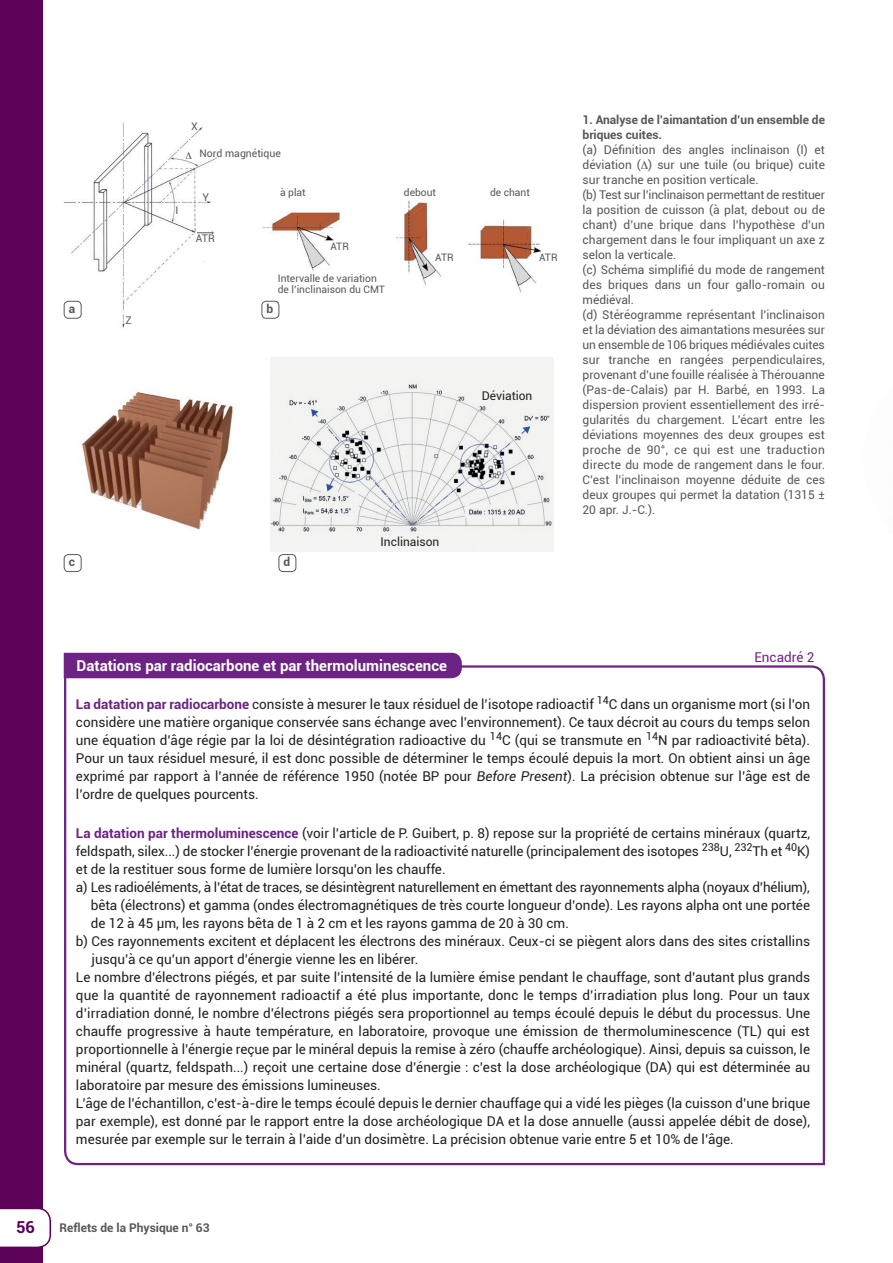
<style>
.page{position:relative;width:893px;height:1263px;background:#fff}
.page>*{position:absolute;margin:0;border:0;box-sizing:border-box;transform-origin:0 0}
.t1{font:700 16.5px "Roboto";color:#5c0259}
.t2{font:700 15px "Roboto";color:#fff}
.t3{font:13.5px/18px "Roboto";color:#231f20;text-align:justify}
.t4{font:13.5px "Roboto";color:#6d2383}
.t5{font:12px/15px "Roboto";color:#57585a}
.t6{font:700 12px/15px "Roboto";color:#57585a}
.t7{font:12px "Roboto";color:#231f20}
.t8{font:10.5px "Roboto";color:#57585a}
.t9{font:10.2px/11.7px "Roboto";color:#57585a}
.t10{font:6px "Roboto";color:#57585a}
.s1{font-weight:700;color:#6d2383}
.s2{font-style:italic}
</style>
<div class="page">
<img style="left:63px;top:123px;width:154px;height:205px">
<svg style="left:197px;top:231px;width:17px;height:3px"></svg>
<div style="left:0;top:0;width:43px;height:1263px;background:#5c0259"></div>
<svg style="left:0;top:1208px;width:51px;height:39px;background:#f3edf3"></svg>
<img style="left:262px;top:200px;width:279px;height:118px">
<img style="left:271px;top:357px;width:283px;height:194px">
<img style="left:64px;top:392px;width:169px;height:181px">
<div style="left:262px;top:301px;width:17px;height:17px;background:#fff;border-radius:4px"></div>
<div style="left:261px;top:301px;width:18px;height:18px;border:1px solid #57585a;border-radius:4px"></div>
<div style="left:279px;top:554px;width:17px;height:18px;border:1px solid #57585a;border-radius:4px"></div>
<div style="left:64px;top:301px;width:17px;height:17px;background:#fff;border-radius:4px"></div>
<div style="left:64px;top:301px;width:18px;height:18px;border:1px solid #57585a;border-radius:4px"></div>
<div style="left:64px;top:555px;width:17px;height:17px;background:#fff;border-radius:4px"></div>
<div style="left:64px;top:554px;width:18px;height:18px;border:1px solid #57585a;border-radius:4px"></div>
<svg style="left:63px;top:664px;width:762px;height:502px"></svg>
<div style="left:64px;top:653px;width:398px;height:25px;background:#6d2383"></div>
<svg style="left:182px;top:143px;width:10px;height:16px"></svg>
<p class="t6" style="left:69px;top:300px;width:8px">a</p>
<p class="t6" style="left:69px;top:554px;width:8px">c</p>
<p class="t8" style="left:126px;top:312px;width:8px">Z</p>
<p class="t8" style="left:175px;top:203px;width:4px">I</p>
<p class="t9" style="left:188px;top:116px;width:8px">X</p>
<p class="t10" style="left:188px;top:147px;width:6px">U</p>
<p class="t8" style="left:191px;top:119px;width:8px">X</p>
<p class="t9" style="left:188px;top:122px;width:8px">X</p>
<p class="t10" style="left:188px;top:154px;width:6px">U</p>
<p class="t8" style="left:200px;top:146px;width:83px">Nord magnétique</p>
<p class="t9" style="left:211px;top:147px;width:23px">N.M.</p>
<p class="t8" style="left:202px;top:190px;width:8px">Y</p>
<p class="t8" style="left:196px;top:231px;width:20px">ATR</p>
<p class="t9" style="left:280px;top:180px;width:27px">à plat</p>
<p class="t9" style="left:404px;top:180px;width:34px">debout</p>
<p class="t9" style="left:490px;top:180px;width:41px">de chant</p>
<p class="t9" style="left:280px;top:186px;width:27px">à plat</p>
<p class="t9" style="left:404px;top:186px;width:34px">debout</p>
<p class="t9" style="left:490px;top:186px;width:41px">de chant</p>
<p class="t9" style="left:330px;top:234px;width:20px">ATR</p>
<p class="t9" style="left:278px;top:277px;width:109px">de l’inclinaison du CMT</p>
<p class="t9" style="left:330px;top:240px;width:20px">ATR</p>
<p class="t9" style="left:278px;top:272px;width:109px">Intervalle de variation de l’inclinaison du CMT</p>
<p class="t6" style="left:266px;top:300px;width:8px">b</p>
<p class="t9" style="left:435px;top:245px;width:20px">ATR</p>
<p class="t9" style="left:539px;top:245px;width:20px">ATR</p>
<p class="t9" style="left:435px;top:251px;width:20px">ATR</p>
<p class="t9" style="left:539px;top:251px;width:20px">ATR</p>
<p class="t7" style="left:482px;top:388px;width:52px">Déviation</p>
<p class="t6" style="left:283px;top:554px;width:8px">d</p>
<p class="t7" style="left:381px;top:533px;width:60px">Inclinaison</p>
<p class="t6" style="left:583px;top:112px;width:244px">1. Analyse de l’aimantation d’un ensemble de briques cuites.</p>
<p class="t5" style="left:583px;top:142px;width:244px">(a) Définition des angles inclinaison (I) et déviation (∆) sur une tuile (ou brique) cuite sur tranche en position verticale.<br>(b) Test sur l’inclinaison permettant de restituer la position de cuisson (à plat, debout ou de chant) d’une brique dans l’hypothèse d’un chargement dans le four impliquant un axe z selon la verticale.<br>(c) Schéma simplifié du mode de rangement des briques dans un four gallo-romain ou médiéval.<br>(d) Stéréogramme représentant l’inclinaison et la déviation des aimantations mesurées sur un ensemble de 106 briques médiévales cuites sur tranche en rangées perpendiculaires, provenant d’une fouille réalisée à Thérouanne (Pas-de-Calais) par H. Barbé, en 1993. La dispersion provient essentiellement des irré&shy;gularités du chargement. L’écart entre les déviations moyennes des deux groupes est proche de 90°, ce qui est une traduction directe du mode de rangement dans le four.<br>C’est l’inclinaison moyenne déduite de ces deux groupes qui permet la datation (1315 ± 20 apr. J.-C.).</p>
<p class="t2" style="left:76px;top:655px;width:372px">Datations par radiocarbone et par thermoluminescence</p>
<p class="t4" style="left:754px;top:647px;width:61px">Encadré 2</p>
<p class="t3" style="left:76px;top:694px;width:736px"><span class="s1">La datation par radiocarbone</span> consiste à mesurer le taux résiduel de l’isotope radioactif <sup>14</sup>C dans un organisme mort (si l’on considère une matière organique conservée sans échange avec l’environnement). Ce taux décroit au cours du temps selon une équation d’âge régie par la loi de désintégration radioactive du <sup>14</sup>C (qui se transmute en <sup>14</sup>N par radioactivité bêta).<br>Pour un taux résiduel mesuré, il est donc possible de déterminer le temps écoulé depuis la mort. On obtient ainsi un âge exprimé par rapport à l’année de référence 1950 (notée BP pour <span class="s2">Before Present</span>). La précision obtenue sur l’âge est de l’ordre de quelques pourcents.</p>
<p class="t3" style="left:76px;top:823px;width:736px"><span class="s1">La datation par thermoluminescence</span> (voir l’article de P. Guibert, p. 8) repose sur la propriété de certains minéraux (quartz,</p>
<p class="t3" style="left:76px;top:841px;width:736px">feldspath, silex...) de stocker l’énergie provenant de la radioactivité naturelle (principalement des isotopes <sup>238</sup>U, <sup>232</sup>Th et <sup>40</sup>K)</p>
<p class="t3" style="left:76px;top:859px;width:371px">et de la restituer sous forme de lumière lorsqu’on les chauffe.</p>
<p class="t3" style="left:76px;top:877px;width:735px">a) Les radioéléments, à l’état de traces, se désintègrent naturellement en émettant des rayonnements alpha (noyaux d’hélium),</p>
<p class="t3" style="left:91px;top:895px;width:721px">bêta (électrons) et gamma (ondes électromagnétiques de très courte longueur d’onde). Les rayons alpha ont une portée</p>
<p class="t3" style="left:91px;top:913px;width:480px">de 12 à 45 µm, les rayons bêta de 1 à 2 cm et les rayons gamma de 20 à 30 cm.</p>
<p class="t3" style="left:76px;top:931px;width:736px">b) Ces rayonnements excitent et déplacent les électrons des minéraux. Ceux-ci se piègent alors dans des sites cristallins</p>
<p class="t3" style="left:92px;top:949px;width:328px">jusqu’à ce qu’un apport d’énergie vienne les en libérer.</p>
<p class="t3" style="left:76px;top:967px;width:736px">Le nombre d’électrons piégés, et par suite l’intensité de la lumière émise pendant le chauffage, sont d’autant plus grands</p>
<p class="t3" style="left:76px;top:985px;width:735px">que la quantité de rayonnement radioactif a été plus importante, donc le temps d’irradiation plus long. Pour un taux</p>
<p class="t3" style="left:76px;top:1003px;width:736px">d’irradiation donné, le nombre d’électrons piégés sera proportionnel au temps écoulé depuis le début du processus. Une</p>
<p class="t3" style="left:76px;top:1021px;width:735px">chauffe progressive à haute température, en laboratoire, provoque une émission de thermoluminescence (TL) qui est</p>
<p class="t3" style="left:76px;top:1039px;width:736px">proportionnelle à l’énergie reçue par le minéral depuis la remise à zéro (chauffe archéologique). Ainsi, depuis sa cuisson, le</p>
<p class="t3" style="left:76px;top:1057px;width:736px">minéral (quartz, feldspath...) reçoit une certaine dose d’énergie : c’est la dose archéologique (DA) qui est déterminée au</p>
<p class="t3" style="left:76px;top:1075px;width:306px">laboratoire par mesure des émissions lumineuses.</p>
<p class="t3" style="left:76px;top:1093px;width:736px">L’âge de l’échantillon, c’est-à-dire le temps écoulé depuis le dernier chauffage qui a vidé les pièges (la cuisson d’une brique</p>
<p class="t3" style="left:76px;top:1111px;width:736px">par exemple), est donné par le rapport entre la dose archéologique DA et la dose annuelle (aussi appelée débit de dose),</p>
<p class="t3" style="left:76px;top:1129px;width:659px">mesurée par exemple sur le terrain à l’aide d’un dosimètre. La précision obtenue varie entre 5 et 10% de l’âge.</p>
<p class="t1" style="left:16px;top:1215px;width:20px">56</p>
<p class="t6" style="left:60px;top:1219px;width:152px">Reflets de la Physique n° 63</p>
</div>
